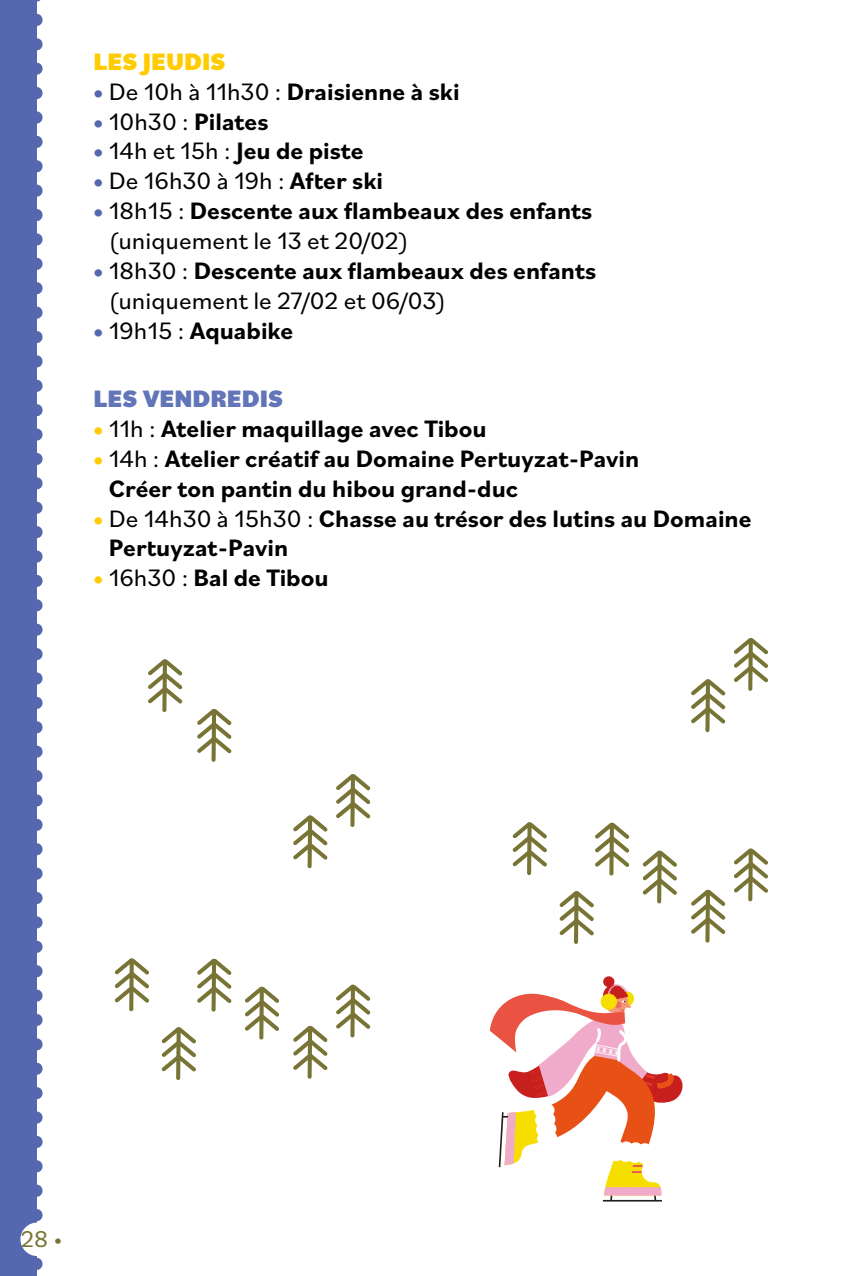
<style>
.page{position:relative;width:851px;height:1276px;background:#fff}
.page>*{position:absolute;margin:0;border:0;box-sizing:border-box;transform-origin:0 0}
.t1{font:700 24.9px/30px "Bilo";color:#000}
.t2{font:24.9px/30px "Bilo";color:#000}
.t3{font:900 24.9px "Bilo";color:#6175b8}
.t4{font:900 24.9px "Bilo";color:#fc0}
.t5{font:24px "Bilo";color:#787435}
.s1{font-weight:900;color:#5567ae}
.s2{font-weight:400}
.s3{font-weight:700}
.s4{font-weight:900;color:#fc0}
</style>
<div class="page">
<div style="left:0;top:0;width:37px;height:1276px;background:#5567ae"></div>
<svg style="left:32px;top:0;width:11px;height:1270px"></svg>
<div style="left:20px;top:1222px;width:34px;height:34px;background:#fff;border-radius:50%"></div>
<div style="left:350px;top:984px;width:5px;height:53px;background:#787435;border-radius:2px"></div>
<svg style="left:336px;top:984px;width:34px;height:45px"></svg>
<div style="left:307px;top:1026px;width:5px;height:52px;background:#787435;border-radius:2px"></div>
<svg style="left:293px;top:1026px;width:34px;height:44px"></svg>
<div style="left:259px;top:986px;width:5px;height:53px;background:#787435;border-radius:2px"></div>
<svg style="left:245px;top:987px;width:34px;height:44px"></svg>
<div style="left:211px;top:958px;width:5px;height:53px;background:#787435;border-radius:2px"></div>
<svg style="left:197px;top:959px;width:34px;height:44px"></svg>
<div style="left:176px;top:1027px;width:5px;height:53px;background:#787435;border-radius:2px"></div>
<svg style="left:161px;top:1027px;width:35px;height:44px"></svg>
<div style="left:129px;top:958px;width:5px;height:53px;background:#787435;border-radius:2px"></div>
<svg style="left:115px;top:958px;width:34px;height:44px"></svg>
<div style="left:350px;top:774px;width:5px;height:53px;background:#787435;border-radius:2px"></div>
<svg style="left:336px;top:774px;width:34px;height:44px"></svg>
<div style="left:307px;top:815px;width:5px;height:53px;background:#787435;border-radius:2px"></div>
<svg style="left:293px;top:815px;width:34px;height:44px"></svg>
<div style="left:162px;top:659px;width:5px;height:53px;background:#787435;border-radius:2px"></div>
<svg style="left:148px;top:659px;width:34px;height:44px"></svg>
<svg style="left:748px;top:848px;width:4px;height:53px"></svg>
<svg style="left:734px;top:848px;width:34px;height:44px"></svg>
<svg style="left:705px;top:889px;width:4px;height:53px"></svg>
<svg style="left:691px;top:890px;width:34px;height:44px"></svg>
<svg style="left:657px;top:850px;width:4px;height:53px"></svg>
<svg style="left:642px;top:850px;width:35px;height:45px"></svg>
<div style="left:609px;top:822px;width:5px;height:53px;background:#787435;border-radius:2px"></div>
<svg style="left:595px;top:823px;width:34px;height:44px"></svg>
<hr style="left:574px;top:891px;width:4px;height:53px;background:#787435;border-radius:2px">
<svg style="left:559px;top:891px;width:35px;height:44px"></svg>
<svg style="left:527px;top:822px;width:4px;height:53px"></svg>
<svg style="left:512px;top:822px;width:35px;height:44px"></svg>
<svg style="left:748px;top:638px;width:4px;height:53px"></svg>
<svg style="left:734px;top:638px;width:34px;height:44px"></svg>
<svg style="left:705px;top:679px;width:4px;height:53px"></svg>
<svg style="left:691px;top:679px;width:34px;height:44px"></svg>
<div style="left:211px;top:709px;width:5px;height:53px;background:#787435;border-radius:2px"></div>
<svg style="left:197px;top:709px;width:34px;height:44px"></svg>
<svg style="left:489px;top:976px;width:194px;height:225px"></svg>
<div style="left:601px;top:994px;width:15px;height:14px;background:#f5de00;border-radius:50%"></div>
<p class="t4" style="left:94px;top:44px;width:133px">LES JEUDIS</p>
<p class="t1" style="left:94px;top:75px;width:367px"><span class="s1">•</span> <span class="s2">De 10h à 11h30 :</span> Draisienne à ski</p>
<p class="t1" style="left:94px;top:105px;width:176px"><span class="s1">•</span> <span class="s2">10h30 :</span> Pilates</p>
<p class="t1" style="left:94px;top:135px;width:271px"><span class="s1">•</span> <span class="s2">14h et 15h :</span> Jeu de piste</p>
<p class="t2" style="left:94px;top:165px;width:291px"><span class="s1">•</span> De 16h30 à 19h : <span class="s3">After ski</span></p>
<p class="t1" style="left:109px;top:195px;width:485px;text-indent:-15px"><span class="s1">•</span> <span class="s2">18h15 :</span> Descente aux flambeaux des enfants <span class="s2">(uniquement le 13 et 20/02)</span></p>
<p class="t2" style="left:109px;top:255px;width:488px;text-indent:-15px"><span class="s1">•</span> 18h30 : <span class="s3">Descente aux flambeaux des enfants </span>(uniquement le 27/02 et 06/03)</p>
<p class="t1" style="left:94px;top:314px;width:201px"><span class="s1">•</span> <span class="s2">19h15 :</span> Aquabike</p>
<p class="t3" style="left:94px;top:381px;width:191px">LES VENDREDIS</p>
<p class="t1" style="left:94px;top:412px;width:394px"><span class="s4">•</span> <span class="s2">11h :</span> Atelier maquillage avec Tibou</p>
<p class="t1" style="left:109px;top:442px;width:532px;text-indent:-15px"><span class="s4">•</span> <span class="s2">14h :</span> Atelier créatif au Domaine Pertuyzat-Pavin<br>Créer ton pantin du hibou grand-duc</p>
<p class="t1" style="left:109px;top:502px;width:644px;text-indent:-15px"><span class="s4">•</span> <span class="s2">De 14h30 à 15h30 :</span> Chasse au trésor des lutins au Domaine<br>Pertuyzat-Pavin</p>
<p class="t1" style="left:94px;top:562px;width:236px"><span class="s4">•</span> <span class="s2">16h30 :</span> Bal de Tibou</p>
<p class="t5" style="left:21px;top:1222px;width:43px">28 •</p>
</div>
